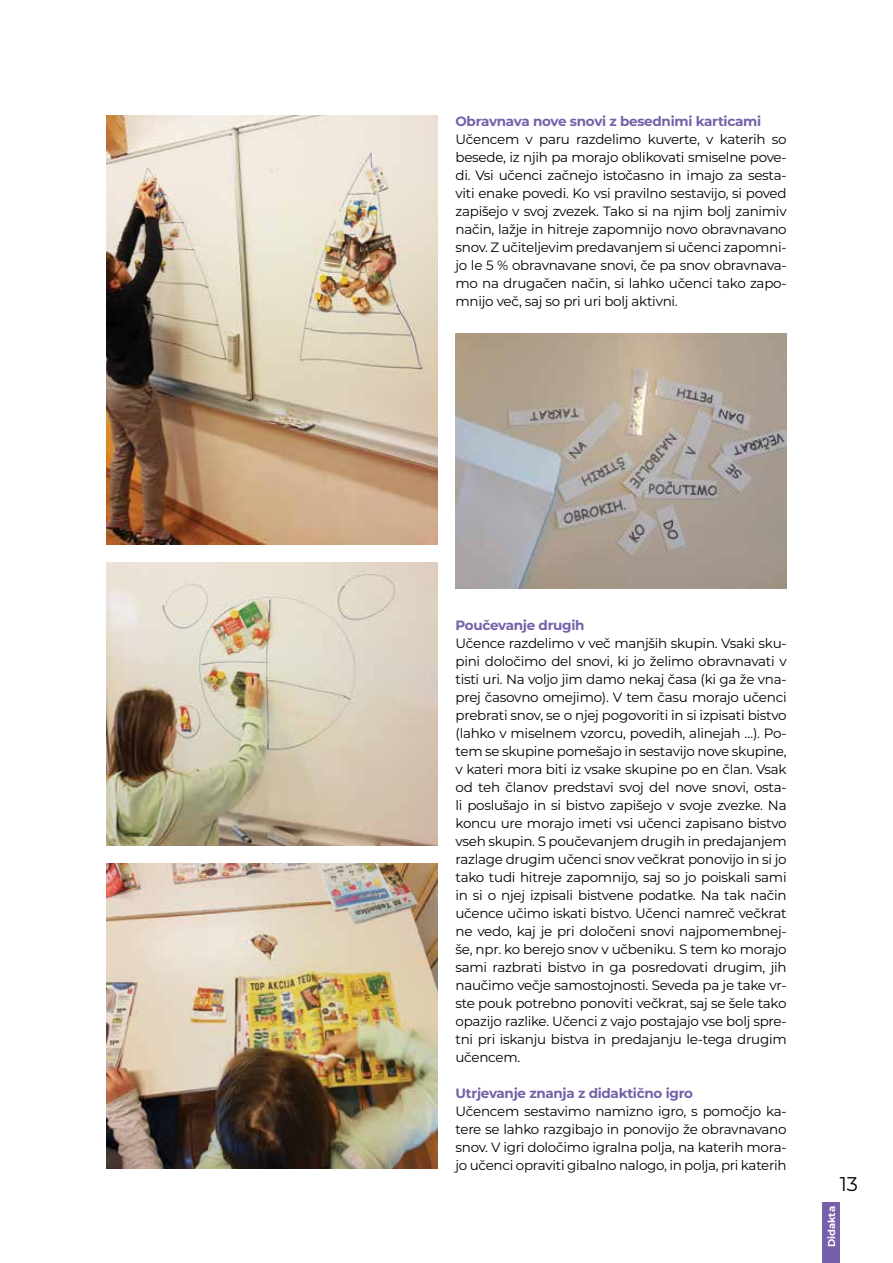
<style>
.page{position:relative;width:893px;height:1263px;background:#fff}
.page>*{position:absolute;margin:0;border:0;box-sizing:border-box;transform-origin:0 0}
.t1{font:19.8px "Montserrat";color:#000}
.t2{font:13.5px/18px "Montserrat";letter-spacing:-.02em;color:#000;text-align:justify}
.t3{font:700 13.5px "Montserrat";letter-spacing:-.02em;color:#7660a9}
.t4{font:700 9.9px "Montserrat";color:#fff}
</style>
<div class="page">
<div style="left:823px;top:1203px;width:17px;height:60px;background:#7660a9"></div>
<img style="left:106px;top:116px;width:331px;height:428px">
<img style="left:106px;top:562px;width:331px;height:284px">
<img style="left:455px;top:334px;width:332px;height:255px">
<img style="left:106px;top:864px;width:331px;height:305px">
<p class="t3" style="left:455px;top:111px;width:307px">Obravnava nove snovi z besednimi karticami</p>
<p class="t2" style="left:455px;top:130px;width:333px">Učencem v paru razdelimo kuverte, v katerih so besede, iz njih pa morajo oblikovati smiselne pove&shy;di. Vsi učenci začnejo istočasno in imajo za sesta&shy;viti enake povedi. Ko vsi pravilno sestavijo, si poved zapišejo v svoj zvezek. Tako si na njim bolj zanimiv način, lažje in hitreje zapomnijo novo obravnavano snov. Z učiteljevim predavanjem si učenci zapomni&shy;jo le 5 % obravnavane snovi, če pa snov obravnava&shy;mo na drugačen način, si lahko učenci tako zapo&shy;mnijo več, saj so pri uri bolj aktivni.</p>
<p class="t3" style="left:455px;top:615px;width:131px">Poučevanje drugih</p>
<p class="t2" style="left:455px;top:634px;width:333px">Učence razdelimo v več manjših skupin. Vsaki sku&shy;pini določimo del snovi, ki jo želimo obravnavati v tisti uri. Na voljo jim damo nekaj časa (ki ga že vna&shy;prej časovno omejimo). V tem času morajo učenci prebrati snov, se o njej pogovoriti in si izpisati bistvo (lahko v miselnem vzorcu, povedih, alinejah …). Po&shy;tem se skupine pomešajo in sestavijo nove skupine, v kateri mora biti iz vsake skupine po en član. Vsak od teh članov predstavi svoj del nove snovi, osta&shy;li poslušajo in si bistvo zapišejo v svoje zvezke. Na koncu ure morajo imeti vsi učenci zapisano bistvo vseh skupin. S poučevanjem drugih in predajanjem razlage drugim učenci snov večkrat ponovijo in si jo tako tudi hitreje zapomnijo, saj so jo poiskali sami in si o njej izpisali bistvene podatke. Na tak način učence učimo iskati bistvo. Učenci namreč večkrat ne vedo, kaj je pri določeni snovi najpomembnej&shy;še, npr. ko berejo snov v učbeniku. S tem ko morajo sami razbrati bistvo in ga posredovati drugim, jih naučimo večje samostojnosti. Seveda pa je take vr&shy;ste pouk potrebno ponoviti večkrat, saj se šele tako opazijo razlike. Učenci z vajo postajajo vse bolj spre&shy;tni pri iskanju bistva in predajanju le-tega drugim učencem.</p>
<p class="t3" style="left:455px;top:1083px;width:239px">Utrjevanje znanja z didaktično igro</p>
<p class="t2" style="left:455px;top:1102px;width:333px">Učencem sestavimo namizno igro, s pomočjo ka&shy;tere se lahko razgibajo in ponovijo že obravnavano snov. V igri določimo igralna polja, na katerih mora&shy;jo učenci opraviti gibalno nalogo, in polja, pri katerih</p>
<h1 class="t1" style="left:840px;top:1170px;width:17px">13</h1>
<p class="t4" style="left:824px;top:1247px;width:43px;rotate:-90deg">Didakta</p>
</div>
